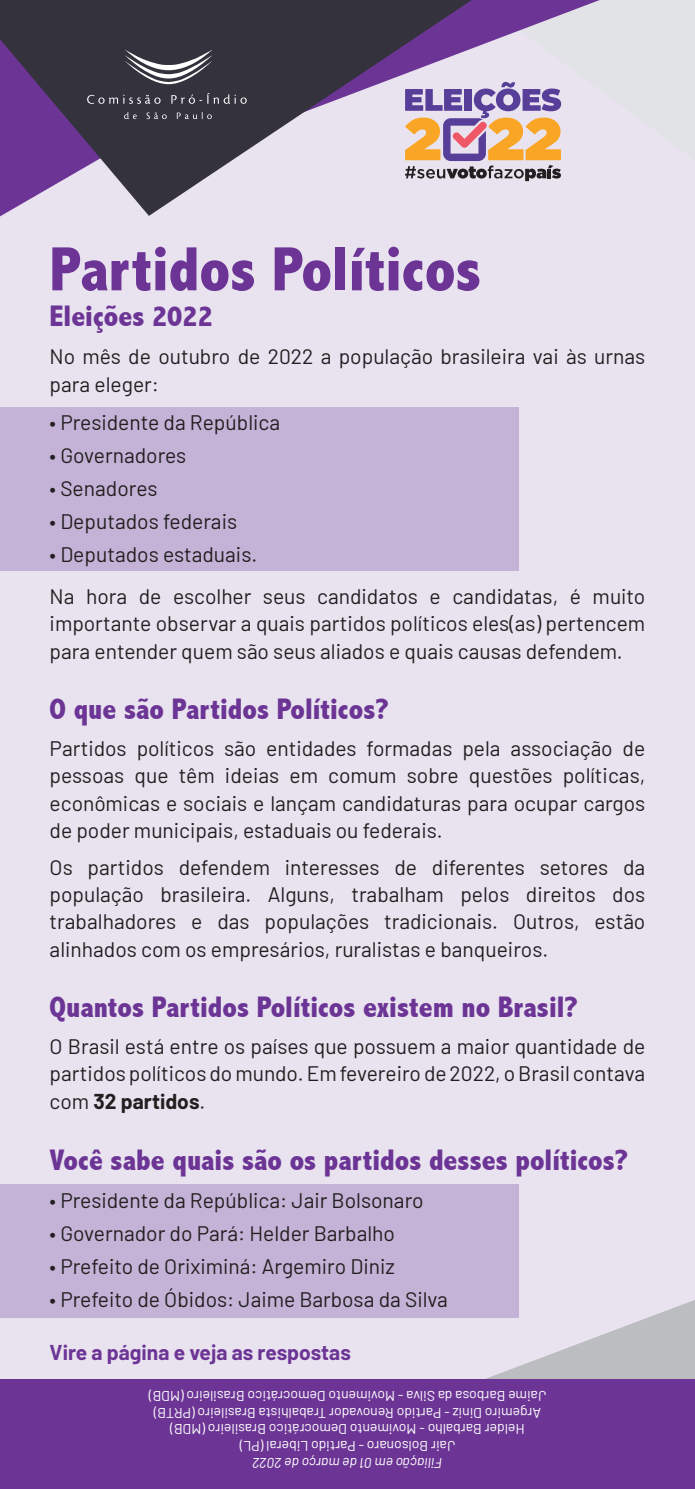
<style>
.page{position:relative;width:695px;height:1489px;background:#fff}
.page>*{position:absolute;margin:0;border:0;box-sizing:border-box;transform-origin:0 0}
.t1{font:800 condensed 63px "Abadi";color:#6c3595}
.Subtitulo{font:800 condensed 29.75px "Abadi";color:#6c3595}
.Texto{font:21px/27.1px "Barlow";color:#231f20;text-align:justify}
.Texto-2{font:700 21px "Barlow";color:#6c3595}
.Texto-3{font:14px "Barlow";color:#fff}
.Texto-4{font:italic 14px "Barlow";color:#fff}
.s1{font-weight:700}
</style>
<div class="page">
<div style="left:0;top:0;width:694px;height:1488px;background:#e9e3f0"></div>
<div style="left:0;top:1183px;width:518px;height:134px;background:#c4b3d7"></div>
<div style="left:0;top:407px;width:518px;height:164px;background:#c4b3d7"></div>
<svg style="left:247px;top:0;width:158px;height:151px;fill:#34323d"></svg>
<svg style="left:0;top:0;width:247px;height:216px;background:#5b4e69"></svg>
<svg style="left:405px;top:0;width:195px;height:181px"></svg>
<svg style="left:246px;top:1299px;width:448px;height:80px"></svg>
<div style="left:0;top:1379px;width:694px;height:109px;background:#6c3595"></div>
<p class="t1" style="left:50px;top:233px;width:433px">Partidos Políticos</p>
<p class="Subtitulo" style="left:50px;top:299px;width:165px">Eleições 2022</p>
<p class="Texto" style="left:50px;top:341px;width:597px;line-height:28px">No mês de outubro de 2022 a população brasileira vai às urnas para eleger:</p>
<p class="Texto" style="left:50px;top:407px;width:232px">• Presidente da República</p>
<p class="Texto" style="left:50px;top:440px;width:138px">• Governadores</p>
<p class="Texto" style="left:50px;top:473px;width:109px">• Senadores</p>
<p class="Texto" style="left:50px;top:506px;width:189px">• Deputados federais</p>
<p class="Texto" style="left:50px;top:539px;width:209px">• Deputados estaduais.</p>
<p class="Texto" style="left:50px;top:581px;width:597px">Na hora de escolher seus candidatos e candidatas, é muito importante observar a quais partidos políticos eles(as) pertencem para entender quem são seus aliados e quais causas defendem.</p>
<p class="Subtitulo" style="left:50px;top:692px;width:340px">O que são Partidos Políticos?</p>
<p class="Texto" style="left:50px;top:733px;width:597px">Partidos políticos são entidades formadas pela associação de pessoas que têm ideias em comum sobre questões políticas, econômicas e sociais e lançam candidaturas para ocupar cargos de poder municipais, estaduais ou federais.</p>
<p class="Texto" style="left:50px;top:851px;width:597px">Os partidos defendem interesses de diferentes setores da população brasileira. Alguns, trabalham pelos direitos dos trabalhadores e das populações tradicionais. Outros, estão alinhados com os empresários, ruralistas e banqueiros.</p>
<p class="Subtitulo" style="left:50px;top:990px;width:529px">Quantos Partidos Políticos existem no Brasil?</p>
<p class="Texto" style="left:50px;top:1031px;width:597px;line-height:27.7px">O Brasil está entre os países que possuem a maior quantidade de partidos políticos do mundo. Em fevereiro de 2022, o Brasil contava com <span class="s1">32 partidos</span>.</p>
<p class="Subtitulo" style="left:50px;top:1142px;width:580px">Você sabe quais são os partidos desses políticos?</p>
<p class="Texto" style="left:50px;top:1185px;width:375px">• Presidente da República: Jair Bolsonaro</p>
<p class="Texto" style="left:50px;top:1218px;width:347px">• Governador do Pará: Helder Barbalho</p>
<p class="Texto" style="left:50px;top:1250px;width:346px">• Prefeito de Oriximiná: Argemiro Diniz</p>
<p class="Texto" style="left:50px;top:1283px;width:400px">• Prefeito de Óbidos: Jaime Barbosa da Silva</p>
<p class="Texto-2" style="left:50px;top:1336px;width:303px">Vire a página e veja as respostas</p>
<p class="Texto-3" style="left:546px;top:1405px;width:398px;rotate:-180deg">Jaime Barbosa da Silva - Movimento Democrático Brasileiro (MDB)</p>
<p class="Texto-3" style="left:541px;top:1422px;width:388px;rotate:-180deg">Argemiro Diniz - Partido Renovador Trabalhista Brasileiro (PRTB)</p>
<p class="Texto-3" style="left:524px;top:1439px;width:356px;rotate:-180deg">Helder Barbalho - Movimento Democrático Brasileiro (MDB)</p>
<p class="Texto-3" style="left:455px;top:1456px;width:216px;rotate:-180deg">Jair Bolsonaro - Partido Liberal (PL)</p>
<p class="Texto-4" style="left:442px;top:1472px;width:192px;rotate:-180deg">Filiação em 01 de março de 2022</p>
</div>
